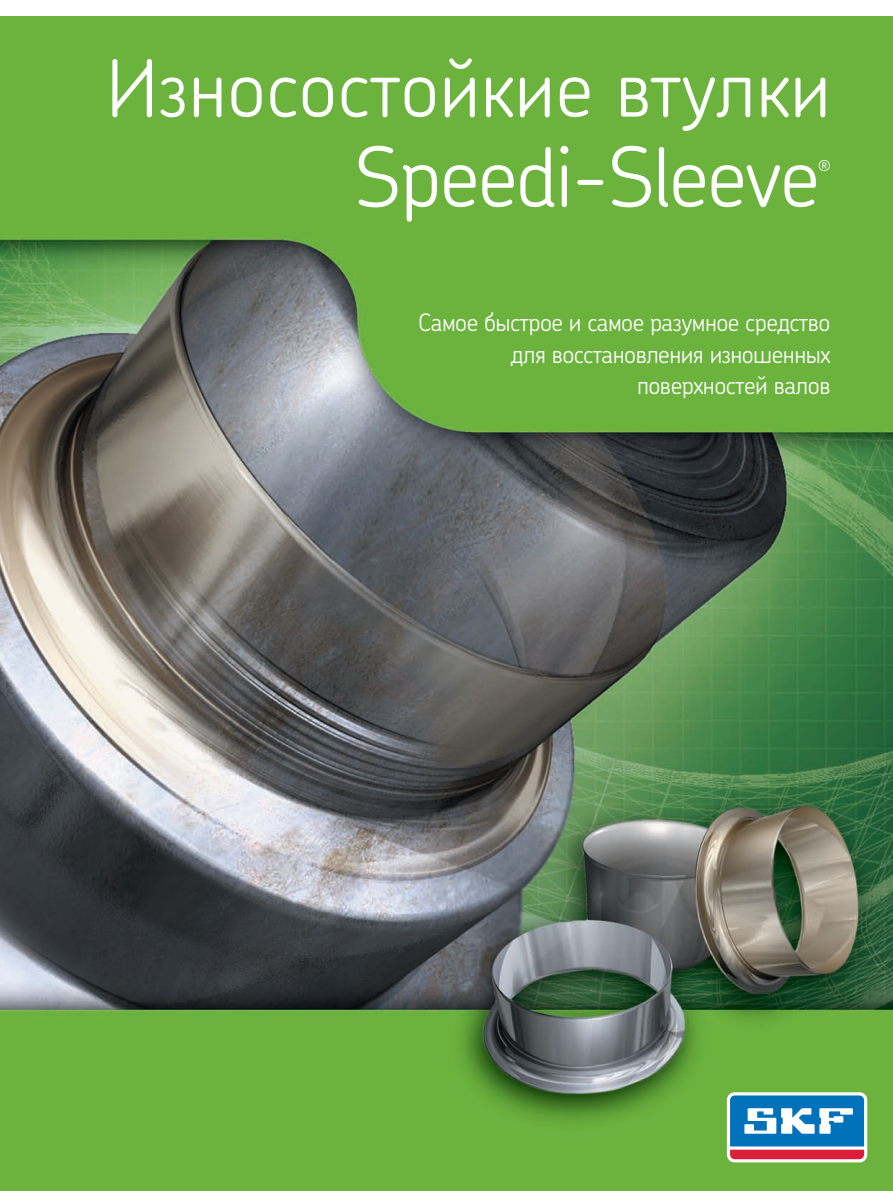
<style>
.page{position:relative;width:893px;height:1191px;background:#fff}
.page>*{position:absolute;margin:0;border:0;box-sizing:border-box;transform-origin:0 0}
.t1{font:300 82.5px "SKF Chevin Cyr";letter-spacing:-.02em;color:#fff}
.t2{font:300 78px "SKF Chevin Cyr";color:#fff}
.t3{font:300 24px/31.5px "SKF Chevin Cyr";letter-spacing:-.025em;color:#fff;text-align:right}
.t4{font:300 15px "SKF Chevin Cyr";color:#fff}
</style>
<div class="page">
<img style="left:0;top:16px;width:893px;height:1175px">
<div style="left:727px;top:1092px;width:140px;height:70px;background:linear-gradient(to right,#fff,#fff);border-radius:8px"></div>
<svg style="left:730px;top:1095px;width:134px;height:64px"></svg>
<h2 class="t2" style="left:106px;top:59px;width:727px">Износостойкие втулки</h2>
<h1 class="t1" style="left:354px;top:146px;width:467px">Speedi-Sleeve</h1>
<p class="t4" style="left:818px;top:160px;width:15px">®</p>
<p class="t3" style="left:418px;top:309px;width:414px">Самое быстрое и самое разумное средство для восстановления изношенных поверхностей валов</p>
</div>
